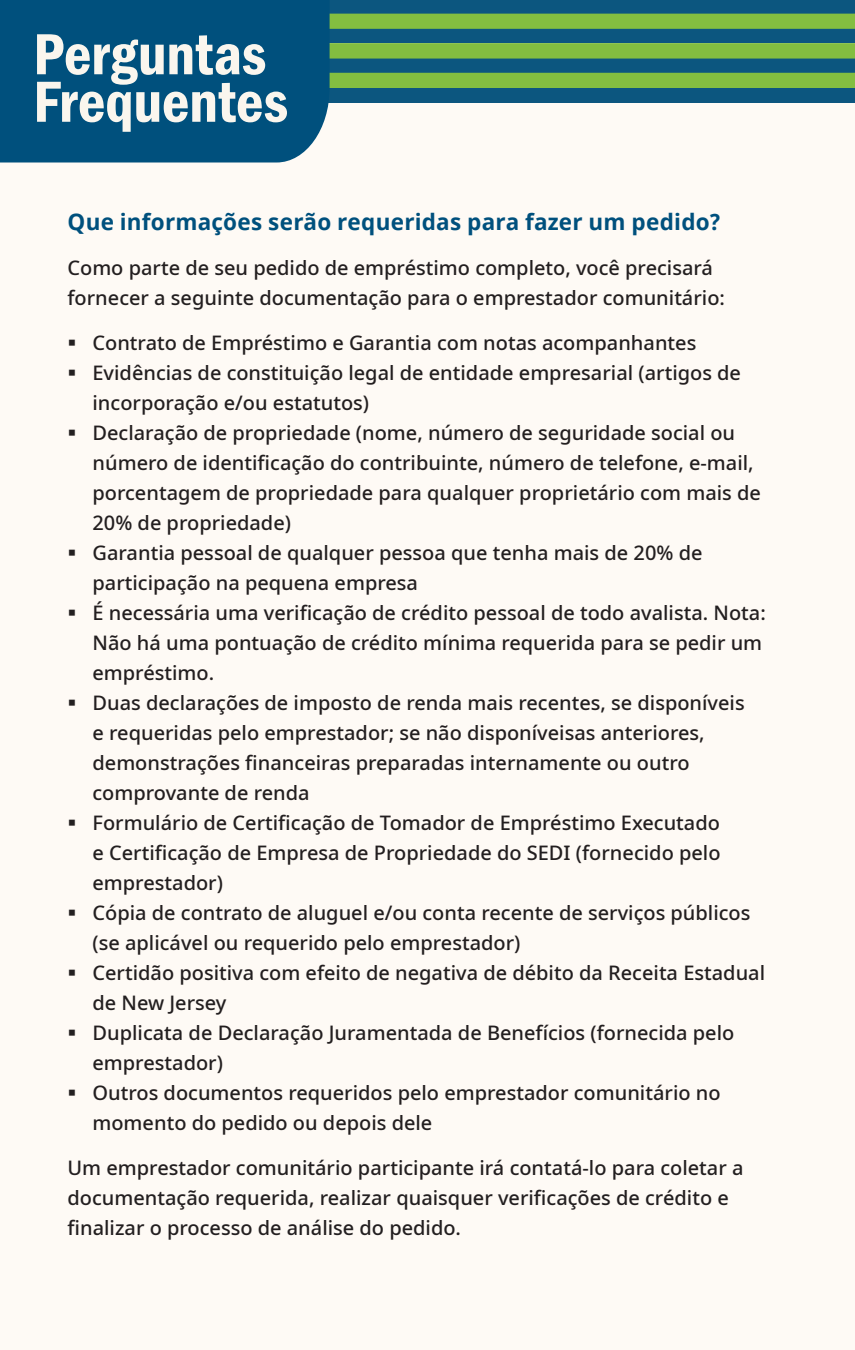
<style>
.page{position:relative;width:855px;height:1350px;background:#fff}
.page>*{position:absolute;margin:0;border:0;box-sizing:border-box;transform-origin:0 0}
.Headline{font:600 condensed 60px/47.5px "Franklin Gothic";letter-spacing:-.005em;color:#faf6ee}
.Subhead{font:700 22.5px "Noto Sans";letter-spacing:.01em;color:#00507d}
.Body{font:500 20px/30px "Noto Sans";color:#231f20}
</style>
<div class="page">
<div style="left:186px;top:88px;width:669px;height:14px;background:#0c567f"></div>
<svg style="left:330px;top:59px;width:525px;height:29px;background:#4a8c5d"></svg>
<svg style="left:330px;top:0;width:525px;height:59px;background:#4a8c5e"></svg>
<div style="left:0;top:0;width:330px;height:162px;background:#00507d"></div>
<p class="Headline" style="left:33px;top:30px;width:256px">Perguntas<br>Frequentes</p>
<p class="Subhead" style="left:68px;top:206px;width:655px">Que informações serão requeridas para fazer um pedido?</p>
<p class="Body" style="left:68px;top:253px;width:659px">Como parte de seu pedido de empréstimo completo, você precisará fornecer a seguinte documentação para o emprestador comunitário:</p>
<p class="Body" style="left:92px;top:328px;width:605px">Contrato de Empréstimo e Garantia com notas acompanhantes</p>
<p class="Body" style="left:92px;top:358px;width:650px">Evidências de constituição legal de entidade empresarial (artigos de incorporação e/ou estatutos)</p>
<p class="Body" style="left:92px;top:418px;width:670px">Declaração de propriedade (nome, número de seguridade social ou número de identificação do contribuinte, número de telefone, e-mail, porcentagem de propriedade para qualquer proprietário com mais de 20% de propriedade)</p>
<p class="Body" style="left:92px;top:538px;width:612px">Garantia pessoal de qualquer pessoa que tenha mais de 20% de participação na pequena empresa</p>
<p class="Body" style="left:92px;top:598px;width:675px">É necessária uma verificação de crédito pessoal de todo avalista. Nota:<br>Não há uma pontuação de crédito mínima requerida para se pedir um empréstimo.</p>
<p class="Body" style="left:92px;top:688px;width:654px">Duas declarações de imposto de renda mais recentes, se disponíveis e requeridas pelo emprestador; se não disponíveisas anteriores, demonstrações financeiras preparadas internamente ou outro comprovante de renda</p>
<p class="Body" style="left:92px;top:808px;width:630px;text-align:justify">Formulário de Certificação de Tomador de Empréstimo Executado e Certificação de Empresa de Propriedade do SEDI (fornecido pelo emprestador)</p>
<p class="Body" style="left:92px;top:898px;width:660px">Cópia de contrato de aluguel e/ou conta recente de serviços públicos (se aplicável ou requerido pelo emprestador)</p>
<p class="Body" style="left:92px;top:958px;width:674px">Certidão positiva com efeito de negativa de débito da Receita Estadual de New Jersey</p>
<p class="Body" style="left:92px;top:1018px;width:643px">Duplicata de Declaração Juramentada de Benefícios (fornecida pelo emprestador)</p>
<p class="Body" style="left:92px;top:1078px;width:630px">Outros documentos requeridos pelo emprestador comunitário no momento do pedido ou depois dele</p>
<p class="Body" style="left:68px;top:1153px;width:678px">Um emprestador comunitário participante irá contatá-lo para coletar a documentação requerida, realizar quaisquer verificações de crédito e finalizar o processo de análise do pedido.</p>
</div>
